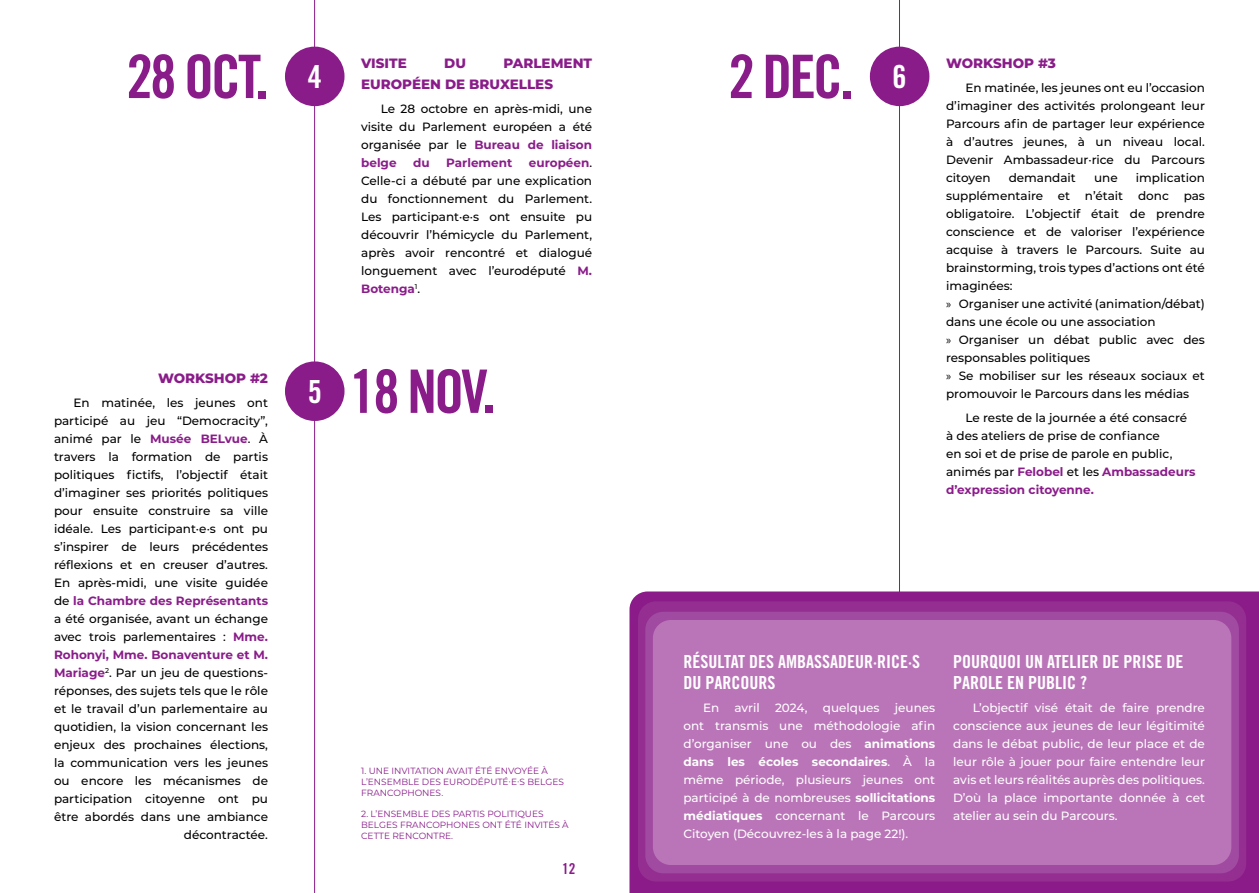
<style>
.page{position:relative;width:1259px;height:893px;background:#fff}
.page>*{position:absolute;margin:0;border:0;box-sizing:border-box;transform-origin:0 0}
.t1{font:60px "Trade Gothic LT Std Bd Cn 20";letter-spacing:-.05em;color:#8a1c8a}
.t2{font:18px/21.6px "Trade Gothic LT Std Bd Cn 20";color:#fff}
.t3{font:15px "Trade Gothic LT Std Bd Cn 20";color:#8a1c8a}
.t4{font:800 13.5px/21px "Montserrat";color:#8a1c8a}
.t5{font:500 12px/18px "Montserrat";color:#000;text-align:justify}
.t6{font:500 12px/18px "Montserrat";color:#fff;text-align:justify}
.t7{font:700 12px "Montserrat";color:#8a1c8a}
.t8{font:9px/10.8px "Montserrat";color:#8a1c8a}
.s1{font-weight:700;color:#8a1c8a}
.s2{font-family:"Myriad Pro";font-weight:400}
.s3{font-weight:700}
</style>
<div class="page">
<hr style="left:899px;top:0;width:1px;height:893px;background:#8a1c8a">
<svg style="left:629px;top:591px;width:630px;height:302px;fill:#8a1b89"></svg>
<div style="left:638px;top:601px;width:608px;height:280px;background:#942e91;border-radius:18px"></div>
<div style="left:645px;top:612px;width:594px;height:261px;background:#a14aa1;border-radius:18px"></div>
<div style="left:653px;top:620px;width:578px;height:245px;background:#ba75b8;border-radius:18px"></div>
<div style="left:285px;top:47px;width:59px;height:59px;background:#8a1c8a;border-radius:50%"></div>
<div style="left:285px;top:361px;width:59px;height:60px;background:#8a1c8a;border-radius:50%"></div>
<hr style="left:314px;top:0;width:1px;height:893px;background:#8a1c8a">
<div style="left:870px;top:47px;width:59px;height:59px;background:#8a1c8a;border-radius:50%"></div>
<h1 class="t1" style="left:126px;top:40px;width:197px">28 OCT. <sup>4</sup></h1>
<p class="t4" style="left:361px;top:52px;width:47px">VISITE</p>
<p class="t4" style="left:444px;top:52px;width:23px">DU</p>
<p class="t4" style="left:361px;top:52px;width:232px;text-indent:142px">PARLEMENT<br>EUROPÉEN DE BRUXELLES</p>
<p class="t5" style="left:361px;top:99px;width:232px;text-indent:20px">Le 28 octobre en après-midi, une visite du Parlement européen a été organisée par le <span class="s1">Bureau de liaison belge</span></p>
<p class="t5" style="left:361px;top:153px;width:232px;text-indent:168px"><span class="s1">européen</span>.<br>Celle-ci a débuté par une explication du fonctionnement du Parlement.<br>Les participant·e·s ont ensuite pu découvrir l’hémicycle du Parlement, après avoir rencontré et dialogué longuement avec l’eurodéputé <span class="s1">M.<br>Botenga</span><sup>1</sup>.</p>
<p class="t7" style="left:413px;top:154px;width:18px">du</p>
<p class="t7" style="left:446px;top:154px;width:68px">Parlement</p>
<p class="t4" style="left:158px;top:367px;width:111px">WORKSHOP #2</p>
<p class="t5" style="left:54px;top:393px;width:215px;text-align:right">En matinée, les jeunes ont participé au jeu “Democracity”, animé par le <span class="s1">Musée BELvue</span>. À travers la formation de partis politiques fictifs, l’objectif était d’imaginer ses priorités politiques pour ensuite construire sa ville idéale. Les participant·e·s ont pu s’inspirer de leurs précédentes réflexions et en creuser d’autres.<br>En après-midi, une visite guidée de <span class="s1">la Chambre des Représentants </span>a été organisée, avant un échange avec trois parlementaires : <span class="s1">Mme.<br>Rohonyi, Mme. Bonaventure et M.<br>Mariage</span><sup>2</sup>. Par un jeu de questions&shy;réponses, des sujets tels que le rôle et le travail d’un parlementaire au quotidien, la vision concernant les enjeux des prochaines élections, la communication vers les jeunes ou encore les mécanismes de participation citoyenne ont pu être abordés dans une ambiance décontractée.</p>
<h1 class="t1" style="left:308px;top:355px;width:190px"><sup>5</sup> 18 NOV.</h1>
<p class="t8" style="left:361px;top:765px;width:204px">1. UNE INVITATION AVAIT ÉTÉ ENVOYÉE À<br>L’ENSEMBLE DES EURODÉPUTÉ·E·S BELGES<br>FRANCOPHONES.</p>
<p class="t8" style="left:361px;top:808px;width:209px">2. L’ENSEMBLE DES PARTIS POLITIQUES<br>BELGES FRANCOPHONES ONT ÉTÉ INVITÉS À<br>CETTE RENCONTRE.</p>
<p class="t3" style="left:562px;top:859px;width:15px">12</p>
<h1 class="t1" style="left:728px;top:40px;width:180px">2 DEC. <sup>6</sup></h1>
<p class="t4" style="left:946px;top:52px;width:111px">WORKSHOP #3</p>
<p class="t5" style="left:946px;top:78px;width:260px;text-indent:20px">En matinée, les jeunes ont eu l’occasion d’imaginer des activités prolongeant leur Parcours afin de partager leur expérience à d’autres jeunes, à un niveau local.<br>Devenir Ambassadeur·rice du Parcours citoyen</p>
<p class="t5" style="left:946px;top:168px;width:260px;text-align:left;text-indent:190px">implication supplémentaire et n’était donc pas obligatoire. L’objectif était de prendre conscience et de valoriser l’expérience acquise à travers le Parcours. Suite au brainstorming, trois types d’actions ont été imaginées:<br><span class="s2">»</span> Organiser une activité (animation/débat) dans une école ou une association<br><span class="s2">»</span> Organiser un débat public avec des responsables politiques<br><span class="s2">»</span> Se mobiliser sur les réseaux sociaux et promouvoir le Parcours dans les médias</p>
<p class="t5" style="left:946px;top:408px;width:251px;text-align:left;text-indent:20px">Le reste de la journée a été consacré à des ateliers de prise de confiance<br>en soi et de prise de parole en public, animés par <span class="s1">Felobel</span> et les <span class="s1">Ambassadeurs d’expression citoyenne.</span></p>
<p class="t5" style="left:1008px;top:168px;width:69px">demandait</p>
<p class="t5" style="left:1094px;top:168px;width:25px">une</p>
<h2 class="t2" style="left:683px;top:650px;width:238px">RÉSULTAT DES AMBASSADEUR·RICE·S<br>DU PARCOURS</h2>
<h2 class="t2" style="left:953px;top:650px;width:232px">POURQUOI UN ATELIER DE PRISE DE<br>PAROLE EN PUBLIC ?</h2>
<p class="t6" style="left:683px;top:699px;width:253px;text-indent:211px">jeunes ont transmis une méthodologie afin d’organiser une ou des <span class="s3">animations dans les écoles secondaires</span>. À la même période, plusieurs jeunes ont participé à de nombreuses <span class="s3">sollicitations médiatiques</span> concernant le Parcours Citoyen (Découvrez-les à la page 22!).</p>
<p class="t6" style="left:703px;top:699px;width:18px">En</p>
<p class="t6" style="left:734px;top:699px;width:27px">avril</p>
<p class="t6" style="left:775px;top:699px;width:34px">2024,</p>
<p class="t6" style="left:823px;top:699px;width:58px">quelques</p>
<p class="t6" style="left:953px;top:699px;width:253px;text-indent:20px">L’objectif visé était de faire prendre conscience aux jeunes de leur légitimité dans le débat public, de leur place et de leur rôle à jouer pour faire entendre leur avis et leurs réalités auprès des politiques.<br>D’où la place importante donnée à cet atelier au sein du Parcours.</p>
</div>
